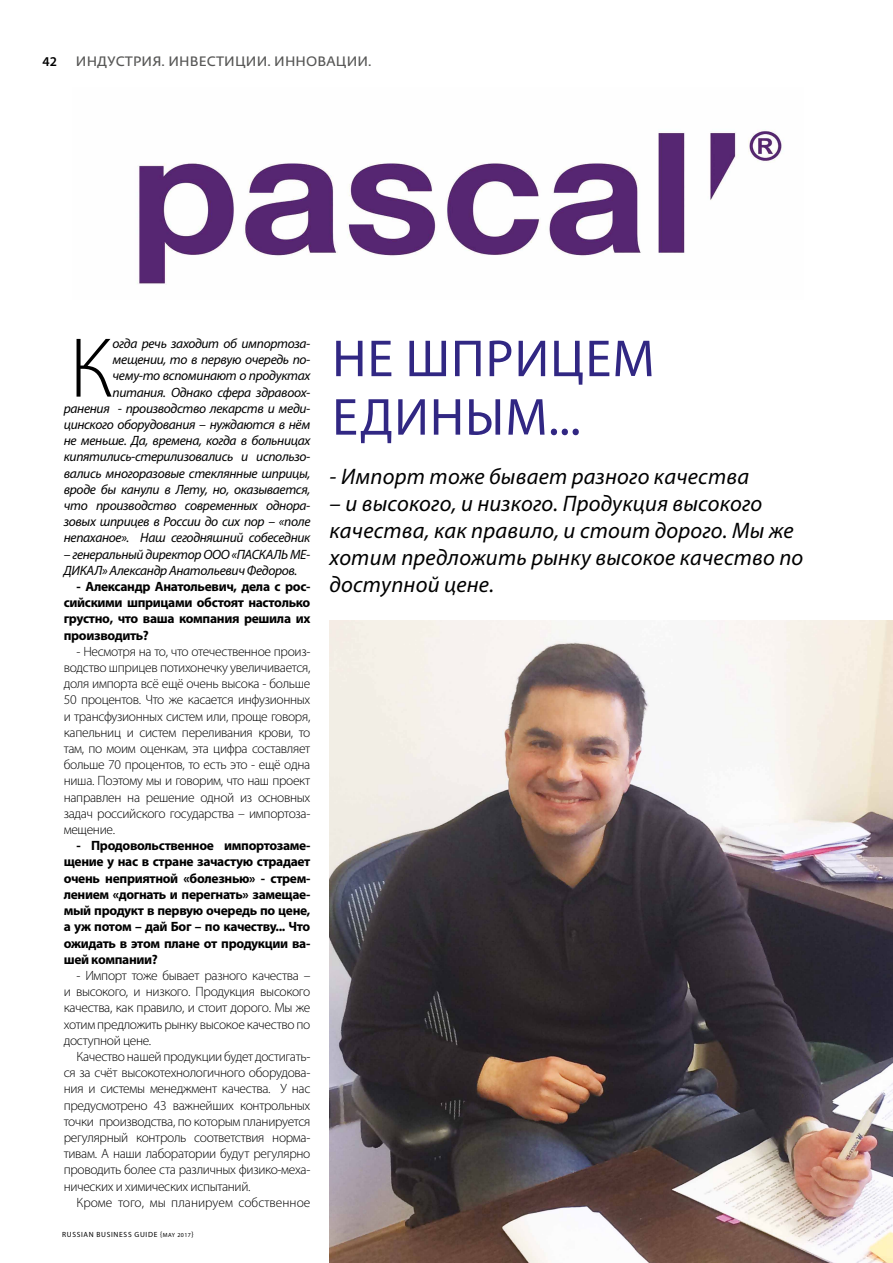
<style>
.page{position:relative;width:893px;height:1263px;background:#fff}
.page>*{position:absolute;margin:0;border:0;box-sizing:border-box;transform-origin:0 0}
.t1{font:300 85.65px "Myriad Pro";color:#000}
.t2{font:52.5px/58.5px "Myriad Pro";letter-spacing:.02em;color:#312783}
.t3{font:italic 22.5px/27px "Myriad Pro";letter-spacing:.01em;color:#000}
.t4{font:300 13.5px/16.2px "Myriad Pro";letter-spacing:-.025em;color:#000;text-align:justify}
.t5{font:italic 13.5px/16.2px "Myriad Pro";letter-spacing:-.025em;color:#000;text-align:right}
.t6{font:700 13.5px/16.2px "Myriad Pro";letter-spacing:-.025em;color:#000;text-align:justify}
.t7{font:300 13.5px "Myriad Pro";color:#000}
.t8{font:600 13.5px "Fedra Sans Pro";letter-spacing:.01em;color:#575756}
.t9{font:600 13.5px "Myriad Pro";color:#000}
.t10{font:7.5px "Myriad Pro";letter-spacing:.09em;color:#000}
.s1{font-size:6px}
</style>
<div class="page">
<img style="left:330px;top:620px;width:562px;height:643px">
<img style="left:137px;top:130px;width:647px;height:154px">
<p class="t9" style="left:43px;top:53px;width:16px">42</p>
<p class="t8" style="left:76px;top:52px;width:297px">ИНДУСТРИЯ. ИНВЕСТИЦИИ. ИННОВАЦИИ.</p>
<p class="t5" style="left:64px;top:335px;width:248px">огда речь заходит об импортоза&shy;мещении, то в первую очередь по&shy;чему-то вспоминают о продуктах питания. Однако сфера здравоох&shy;ранения - производство лекарств и меди&shy;цинского оборудования – нуждаются в нём не меньше. Да, времена, когда в больницах кипятились-стерилизовались и использо&shy;вались многоразовые стеклянные шприцы, вроде бы канули в Лету, но, оказывается, что производство современных однора&shy;зовых шприцев в России до сих пор – «поле непаханое». Наш сегодняшний собеседник</p>
<p class="t5" style="left:64px;top:546px;width:248px;text-align:left">– генеральный директор ООО «ПАСКАЛЬ МЕ-<br>ДИКАЛ» Александр Анатольевич Федоров.</p>
<p class="t6" style="left:64px;top:578px;width:248px;text-indent:13px">- Александр Анатольевич, дела с рос&shy;сийскими шприцами обстоят настолько грустно, что ваша компания решила их производить?</p>
<p class="t4" style="left:64px;top:643px;width:248px;text-indent:13px">- Несмотря на то, что отечественное произ&shy;водство шприцев потихонечку увеличивается, доля импорта всё ещё очень высока - больше 50 процентов. Что же касается инфузионных и трансфузионных систем или, проще говоря, капельниц и систем переливания крови, то там, по моим оценкам, эта цифра составляет больше 70 процентов, то есть это - ещё одна ниша. Поэтому мы и говорим, что наш проект направлен на решение одной из основных задач российского государства – импортоза&shy;мещение.</p>
<p class="t6" style="left:64px;top:837px;width:248px;text-indent:13px">- Продовольственное импортозаме&shy;щение у нас в стране зачастую страдает очень неприятной «болезнью» - стрем&shy;лением «догнать и перегнать» замещае&shy;мый продукт в первую очередь по цене, а уж потом – дай Бог – по качеству... Что ожидать в этом плане от продукции ва&shy;шей компании?</p>
<p class="t4" style="left:64px;top:967px;width:248px;text-indent:13px">- Импорт тоже бывает разного качества – и высокого, и низкого. Продукция высокого качества, как правило, и стоит дорого. Мы же хотим предложить рынку высокое качество по доступной цене.</p>
<p class="t4" style="left:64px;top:1048px;width:248px;text-indent:13px">Качествонашейпродукциибудет достигать&shy;ся за счёт высокотехнологичного оборудова&shy;ния и системы менеджмент качества. У нас предусмотрено 43 важнейших контрольных точки производства, по которым планируется регулярный контроль соответствия норма&shy;тивам. А наши лаборатории будут регулярно проводить более ста различных физико-меха&shy;нических и химических испытаний.</p>
<p class="t7" style="left:77px;top:1194px;width:235px">Кроме того, мы планируем собственное</p>
<h1 class="t1" style="left:70px;top:316px;width:45px">К</h1>
<p class="t10" style="left:62px;top:1229px;width:133px">RUSSIAN BUSINESS GUIDE {<span class="s1">MAY 2017</span>}</p>
<h2 class="t2" style="left:332px;top:328px;width:324px">НЕ ШПРИЦЕМ<br>ЕДИНЫМ...</h2>
<h3 class="t3" style="left:330px;top:462px;width:421px">- Импорт тоже бывает разного качества</h3>
<h3 class="t3" style="left:330px;top:489px;width:475px">– и высокого, и низкого. Продукция высокого качества, как правило, и стоит дорого. Мы же хотим предложить рынку высокое качество по доступной цене.</h3>
</div>
